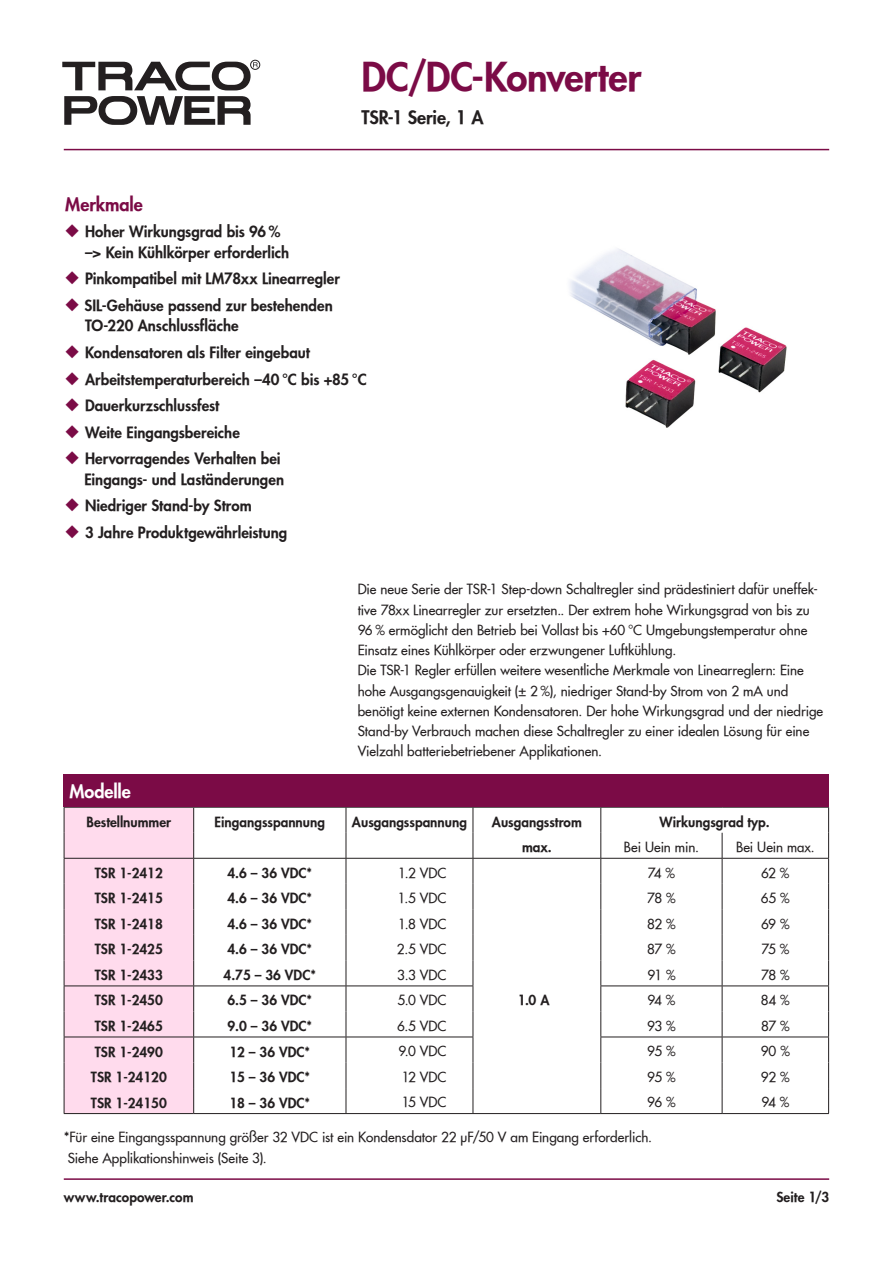
<style>
.page{position:relative;width:893px;height:1263px;background:#fff}
.page>*{position:absolute;margin:0;border:0;box-sizing:border-box;transform-origin:0 0}
.t1{font:800 38.25px "Futura";letter-spacing:-.005em;color:#7b0b46}
.t2{font:800 18px "Futura";letter-spacing:-.005em;color:#231f20}
.Features_Heavy{font:800 18px "Futura";letter-spacing:-.005em;color:#7b0b46}
.t3{font:800 18px "Futura";letter-spacing:-.005em;color:#fff}
.Features_Heavy-2{font:800 15px/20.2px "Futura";color:#231f20}
.Text_medium{font:500 13.5px/20.2px "Futura";color:#231f20}
.Tabelle_Heavy{font:800 13.5px "Futura";color:#231f20}
.Tabelle_Heavy-2{font:500 13.5px "Futura";color:#231f20}
.s1{color:#7b0b46}
</style>
<div class="page">
<div style="left:250px;top:60px;width:10px;height:10px;border:1px solid #231f20;border-radius:50%"></div>
<svg style="left:64px;top:96px;width:187px;height:29px"></svg>
<svg style="left:62px;top:62px;width:196px;height:28px"></svg>
<hr style="left:64px;top:1178px;width:765px;height:2px;background:#7b0b46">
<hr style="left:64px;top:149px;width:765px;height:1px;background:#7b0b46">
<hr style="left:194px;top:807px;width:152px;height:1px;background:#231f20">
<hr style="left:346px;top:807px;width:127px;height:1px;background:#231f20">
<hr style="left:473px;top:807px;width:128px;height:1px;background:#231f20">
<hr style="left:601px;top:807px;width:121px;height:1px;background:#231f20">
<hr style="left:722px;top:807px;width:107px;height:1px;background:#231f20">
<hr style="left:194px;top:858px;width:152px;height:1px;background:#231f20">
<hr style="left:346px;top:858px;width:127px;height:1px;background:#231f20">
<hr style="left:473px;top:858px;width:128px;height:1px;background:#231f20">
<hr style="left:601px;top:858px;width:121px;height:1px;background:#231f20">
<hr style="left:722px;top:858px;width:107px;height:1px;background:#231f20">
<svg style="left:473px;top:807px;width:1px;height:306px"></svg>
<svg style="left:600px;top:807px;width:1px;height:306px"></svg>
<svg style="left:722px;top:833px;width:1px;height:280px"></svg>
<hr style="left:64px;top:1113px;width:130px;height:1px;background:#231f20">
<hr style="left:194px;top:1113px;width:152px;height:1px;background:#231f20">
<hr style="left:346px;top:1113px;width:127px;height:1px;background:#231f20">
<hr style="left:473px;top:1113px;width:128px;height:1px;background:#231f20">
<hr style="left:601px;top:1113px;width:121px;height:1px;background:#231f20">
<hr style="left:722px;top:1113px;width:107px;height:1px;background:#231f20">
<svg style="left:346px;top:807px;width:1px;height:306px"></svg>
<hr style="left:194px;top:986px;width:152px;height:1px;background:#231f20">
<hr style="left:346px;top:986px;width:127px;height:1px;background:#231f20">
<hr style="left:600px;top:986px;width:122px;height:1px;background:#231f20">
<hr style="left:722px;top:986px;width:107px;height:1px;background:#231f20">
<div style="left:64px;top:807px;width:130px;height:306px;background:#ffdbed"></div>
<svg style="left:828px;top:807px;width:1px;height:306px"></svg>
<hr style="left:64px;top:1037px;width:130px;height:1px;background:#231f20">
<hr style="left:194px;top:1037px;width:152px;height:1px;background:#231f20">
<hr style="left:346px;top:1037px;width:127px;height:1px;background:#231f20">
<hr style="left:600px;top:1037px;width:122px;height:1px;background:#231f20">
<hr style="left:722px;top:1037px;width:107px;height:1px;background:#231f20">
<div style="left:64px;top:775px;width:765px;height:32px;background:#7b0b46"></div>
<img style="left:570px;top:248px;width:217px;height:180px">
<p class="t1" style="left:361px;top:53px;width:282px">DC/DC-Konverter</p>
<p class="t2" style="left:361px;top:106px;width:124px">TSR-1 Serie, 1 A</p>
<p class="Features_Heavy" style="left:65px;top:193px;width:79px">Merkmale</p>
<p class="Features_Heavy-2" style="left:85px;top:222px;width:206px;text-indent:-20px"><span class="s1">◆</span> Hoher Wirkungsgrad bis 96 % –&gt; Kein Kühlkörper erforderlich</p>
<p class="Features_Heavy-2" style="left:65px;top:269px;width:276px"><span class="s1">◆</span> Pinkompatibel mit LM78xx Linearregler</p>
<p class="Features_Heavy-2" style="left:85px;top:295px;width:249px;text-indent:-20px"><span class="s1">◆</span> SIL-Gehäuse passend zur bestehenden<br>TO-220 Anschlussfläche</p>
<p class="Features_Heavy-2" style="left:65px;top:342px;width:246px"><span class="s1">◆</span> Kondensatoren als Filter eingebaut</p>
<p class="Features_Heavy-2" style="left:65px;top:369px;width:303px"><span class="s1">◆</span> Arbeitstemperaturbereich –40 °C bis +85 °C</p>
<p class="Features_Heavy-2" style="left:65px;top:395px;width:156px"><span class="s1">◆</span> Dauerkurzschlussfest</p>
<p class="Features_Heavy-2" style="left:65px;top:422px;width:176px"><span class="s1">◆</span> Weite Eingangsbereiche</p>
<p class="Features_Heavy-2" style="left:65px;top:449px;width:220px;text-align:right"><span class="s1">◆</span> Hervorragendes Verhalten bei<br>Eingangs- und Laständerungen</p>
<p class="Features_Heavy-2" style="left:65px;top:496px;width:188px"><span class="s1">◆</span> Niedriger Stand-by Strom</p>
<p class="Features_Heavy-2" style="left:65px;top:522px;width:224px"><span class="s1">◆</span> 3 Jahre Produktgewährleistung</p>
<p class="t3" style="left:69px;top:780px;width:63px">Modelle</p>
<p class="Text_medium" style="left:358px;top:579px;width:462px">Die neue Serie der TSR-1 Step-down Schaltregler sind prädestiniert dafür uneffek&shy;tive 78xx Linearregler zur ersetzten.. Der extrem hohe Wirkungsgrad von bis zu 96 % ermöglicht den Betrieb bei Vollast bis +60 °C Umgebungstemperatur ohne Einsatz eines Kühlkörper oder erzwungener Luftkühlung.</p>
<p class="Text_medium" style="left:358px;top:660px;width:467px">Die TSR-1 Regler erfüllen weitere wesentliche Merkmale von Linearreglern: Eine hohe Ausgangsgenauigkeit (± 2 %), niedriger Stand-by Strom von 2 mA und benötigt keine externen Kondensatoren. Der hohe Wirkungsgrad und der niedrige Stand-by Verbrauch machen diese Schaltregler zu einer idealen Lösung für eine Vielzahl batteriebetriebener Applikationen.</p>
<p class="Tabelle_Heavy" style="left:87px;top:813px;width:86px">Bestellnummer</p>
<p class="Tabelle_Heavy" style="left:215px;top:813px;width:112px">Eingangsspannung</p>
<p class="Tabelle_Heavy" style="left:352px;top:813px;width:116px">Ausgangsspannung</p>
<p class="Tabelle_Heavy" style="left:492px;top:813px;width:91px">Ausgangsstrom</p>
<p class="Tabelle_Heavy" style="left:660px;top:813px;width:112px">Wirkungsgrad typ.</p>
<p class="Tabelle_Heavy" style="left:522px;top:839px;width:31px">max.</p>
<p class="Tabelle_Heavy-2" style="left:624px;top:839px;width:77px">Bei Uein min.</p>
<p class="Tabelle_Heavy-2" style="left:736px;top:839px;width:80px">Bei Uein max.</p>
<p class="Tabelle_Heavy" style="left:95px;top:864px;width:70px">TSR 1-2412</p>
<p class="Tabelle_Heavy" style="left:227px;top:864px;width:86px">4.6 – 36 VDC*</p>
<p class="Tabelle_Heavy-2" style="left:398px;top:864px;width:50px">1.2 VDC</p>
<p class="Tabelle_Heavy-2" style="left:648px;top:864px;width:29px">74 %</p>
<p class="Tabelle_Heavy-2" style="left:761px;top:864px;width:30px">62 %</p>
<p class="Tabelle_Heavy" style="left:95px;top:890px;width:70px">TSR 1-2415</p>
<p class="Tabelle_Heavy" style="left:227px;top:890px;width:86px">4.6 – 36 VDC*</p>
<p class="Tabelle_Heavy-2" style="left:398px;top:890px;width:50px">1.5 VDC</p>
<p class="Tabelle_Heavy-2" style="left:647px;top:890px;width:30px">78 %</p>
<p class="Tabelle_Heavy-2" style="left:761px;top:890px;width:30px">65 %</p>
<p class="Tabelle_Heavy" style="left:95px;top:915px;width:70px">TSR 1-2418</p>
<p class="Tabelle_Heavy" style="left:227px;top:915px;width:86px">4.6 – 36 VDC*</p>
<p class="Tabelle_Heavy-2" style="left:398px;top:915px;width:50px">1.8 VDC</p>
<p class="Tabelle_Heavy-2" style="left:647px;top:915px;width:30px">82 %</p>
<p class="Tabelle_Heavy-2" style="left:761px;top:915px;width:30px">69 %</p>
<p class="Tabelle_Heavy" style="left:95px;top:941px;width:70px">TSR 1-2425</p>
<p class="Tabelle_Heavy" style="left:227px;top:941px;width:86px">4.6 – 36 VDC*</p>
<p class="Tabelle_Heavy-2" style="left:397px;top:941px;width:51px">2.5 VDC</p>
<p class="Tabelle_Heavy-2" style="left:647px;top:941px;width:30px">87 %</p>
<p class="Tabelle_Heavy-2" style="left:761px;top:941px;width:30px">75 %</p>
<p class="Tabelle_Heavy" style="left:95px;top:966px;width:70px">TSR 1-2433</p>
<p class="Tabelle_Heavy" style="left:224px;top:966px;width:94px">4.75 – 36 VDC*</p>
<p class="Tabelle_Heavy-2" style="left:397px;top:966px;width:51px">3.3 VDC</p>
<p class="Tabelle_Heavy-2" style="left:647px;top:966px;width:30px">91 %</p>
<p class="Tabelle_Heavy-2" style="left:761px;top:966px;width:30px">78 %</p>
<p class="Tabelle_Heavy" style="left:95px;top:992px;width:70px">TSR 1-2450</p>
<p class="Tabelle_Heavy" style="left:227px;top:992px;width:86px">6.5 – 36 VDC*</p>
<p class="Tabelle_Heavy-2" style="left:397px;top:992px;width:51px">5.0 VDC</p>
<p class="Tabelle_Heavy" style="left:518px;top:992px;width:33px">1.0 A</p>
<p class="Tabelle_Heavy-2" style="left:647px;top:992px;width:29px">94 %</p>
<p class="Tabelle_Heavy-2" style="left:761px;top:992px;width:30px">84 %</p>
<p class="Tabelle_Heavy" style="left:95px;top:1017px;width:70px">TSR 1-2465</p>
<p class="Tabelle_Heavy" style="left:227px;top:1017px;width:86px">9.0 – 36 VDC*</p>
<p class="Tabelle_Heavy-2" style="left:397px;top:1017px;width:51px">6.5 VDC</p>
<p class="Tabelle_Heavy-2" style="left:647px;top:1017px;width:30px">93 %</p>
<p class="Tabelle_Heavy-2" style="left:761px;top:1017px;width:30px">87 %</p>
<p class="Tabelle_Heavy" style="left:95px;top:1043px;width:70px">TSR 1-2490</p>
<p class="Tabelle_Heavy" style="left:229px;top:1043px;width:82px">12 – 36 VDC*</p>
<p class="Tabelle_Heavy-2" style="left:399px;top:1043px;width:49px">9.0 VDC</p>
<p class="Tabelle_Heavy-2" style="left:647px;top:1043px;width:30px">95 %</p>
<p class="Tabelle_Heavy-2" style="left:761px;top:1043px;width:31px">90 %</p>
<p class="Tabelle_Heavy" style="left:91px;top:1068px;width:77px">TSR 1-24120</p>
<p class="Tabelle_Heavy" style="left:229px;top:1068px;width:82px">15 – 36 VDC*</p>
<p class="Tabelle_Heavy-2" style="left:402px;top:1068px;width:46px">12 VDC</p>
<p class="Tabelle_Heavy-2" style="left:647px;top:1068px;width:30px">95 %</p>
<p class="Tabelle_Heavy-2" style="left:761px;top:1068px;width:30px">92 %</p>
<p class="Tabelle_Heavy" style="left:91px;top:1094px;width:77px">TSR 1-24150</p>
<p class="Tabelle_Heavy" style="left:229px;top:1094px;width:82px">18 – 36 VDC*</p>
<p class="Tabelle_Heavy-2" style="left:402px;top:1094px;width:46px">15 VDC</p>
<p class="Tabelle_Heavy-2" style="left:647px;top:1094px;width:30px">96 %</p>
<p class="Tabelle_Heavy-2" style="left:761px;top:1094px;width:29px">94 %</p>
<p class="Text_medium" style="left:64px;top:1127px;width:590px">*Für eine Eingangsspannung größer 32 VDC ist ein Kondensdator 22 µF/50 V am Eingang erforderlich.</p>
<p class="Text_medium" style="left:68px;top:1148px;width:201px">Siehe Applikationshinweis (Seite 3).</p>
<p class="Tabelle_Heavy" style="left:64px;top:1188px;width:131px">www.tracopower.com</p>
<p class="Tabelle_Heavy" style="left:776px;top:1188px;width:54px">Seite 1/3</p>
</div>
